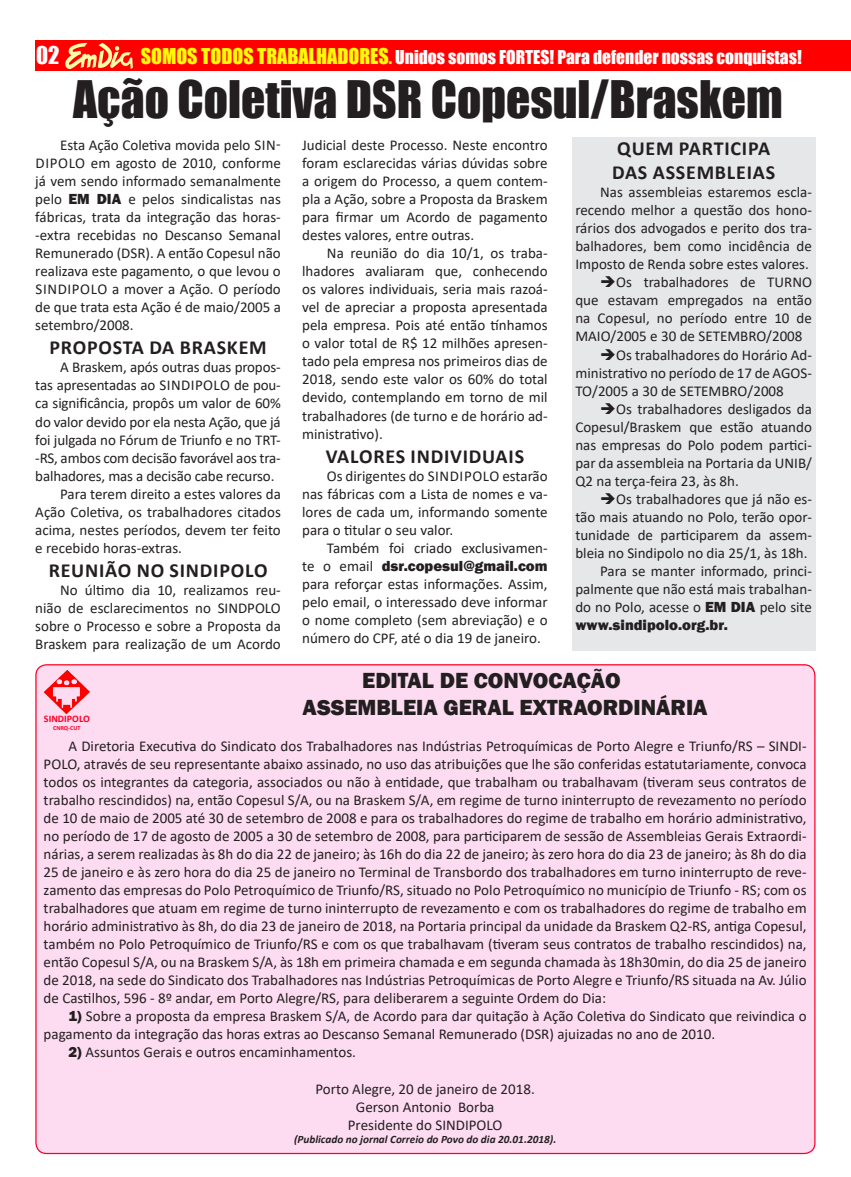
<style>
.page{position:relative;width:851px;height:1177px;background:#fff}
.page>*{position:absolute;margin:0;border:0;box-sizing:border-box;transform-origin:0 0}
.Titulos{font:47.5px "Impact";color:#231f20}
.Texto{font:800 22.5px "Franklin Gothic";color:#231f20}
.t1{font:22.5px "Impact";color:#fff}
.Entretítulos{font:700 20px "Calibri";letter-spacing:.04em;color:#231f20}
.t2{font:17.5px "Impact";color:#fff}
.Texto-2{font:15px/18px "Calibri";color:#231f20;text-align:justify}
.Texto-3{font:italic 700 11.25px "Calibri";color:#231f20}
.Texto-4{font:700 10px "Calibri";color:#ff0025}
.Texto-5{font:700 6.25px "Calibri";color:#ff0025}
.s1{font-size:20px;color:#fffa0a}
.s2{color:#fffa0a}
.s3{font-family:"Franklin Gothic";font-weight:800}
</style>
<div class="page">
<div style="left:35px;top:41px;width:815px;height:30px;background:#f00"></div>
<svg style="left:65px;top:43px;width:68px;height:26px"></svg>
<div style="left:36px;top:664px;width:778px;height:489px;background:#fddcf2;border-radius:11px"></div>
<img style="left:44px;top:670px;width:46px;height:44px">
<div style="left:571px;top:137px;width:244px;height:513px;background:#e6e7e9"></div>
<p class="t1" style="left:36px;top:38px;width:25px">02</p>
<p class="t2" style="left:141px;top:44px;width:662px"><span class="s1">SOMOS TODOS TRABALHADORES</span><span class="s2">.</span> Unidos somos FORTES! Para defender nossas conquistas!</p>
<p class="Titulos" style="left:73px;top:63px;width:711px">Ação Coletiva DSR Copesul/Braskem</p>
<p class="Entretítulos" style="left:617px;top:135px;width:154px">QUEM PARTICIPA</p>
<p class="Entretítulos" style="left:612px;top:159px;width:165px">DAS ASSEMBLEIAS</p>
<p class="Texto-2" style="left:575px;top:183px;width:238px;text-indent:25px">Nas assembleias estaremos escla&shy;recendo melhor a questão dos hono&shy;rários dos advogados e perito dos tra&shy;balhadores, bem como incidência de Imposto de Renda sobre estes valores.</p>
<p class="Texto-2" style="left:575px;top:273px;width:238px;text-indent:25px">➔Os trabalhadores de TURNO que estavam empregados na então na Copesul, no período entre 10 de MAIO/2005 e 30 de SETEMBRO/2008</p>
<p class="Texto-2" style="left:575px;top:345px;width:238px;text-indent:25px">➔Os trabalhadores do Horário Ad&shy;ministrativo no período de 17 de AGOS-TO/2005 a 30 de SETEMBRO/2008</p>
<p class="Texto-2" style="left:575px;top:399px;width:238px;text-indent:25px">➔Os trabalhadores desligados da Copesul/Braskem que estão atuando nas empresas do Polo podem partici&shy;par da assembleia na Portaria da UNIB/ Q2 na terça-feira 23, às 8h.</p>
<p class="Texto-2" style="left:575px;top:489px;width:238px;text-indent:25px">➔Os trabalhadores que já não es&shy;tão mais atuando no Polo, terão opor&shy;tunidade de participarem da assem&shy;bleia no Sindipolo no dia 25/1, às 18h.</p>
<p class="Texto-2" style="left:575px;top:561px;width:238px;text-indent:25px">Para se manter informado, princi&shy;palmente que não está mais trabalhan&shy;do no Polo, acesse o <span class="s3">EM DIA</span> pelo site <span class="s3">www.sindipolo.org.br.</span></p>
<p class="Texto-2" style="left:35px;top:136px;width:247px;text-indent:25px">Esta Ação Coletiva movida pelo SIN-DIPOLO em agosto de 2010, conforme já vem sendo informado semanalmente pelo <span class="s3">EM DIA</span> e pelos sindicalistas nas fábricas, trata da integração das horas--extra recebidas no Descanso Semanal Remunerado (DSR). A então Copesul não realizava este pagamento, o que levou o SINDIPOLO a mover a Ação. O período de que trata esta Ação é de maio/2005 a setembro/2008.</p>
<p class="Entretítulos" style="left:49px;top:334px;width:219px">PROPOSTA DA BRASKEM</p>
<p class="Texto-2" style="left:35px;top:358px;width:247px;text-indent:25px">A Braskem, após outras duas propos&shy;tas apresentadas ao SINDIPOLO de pou&shy;ca significância, propôs um valor de 60% do valor devido por ela nesta Ação, que já foi julgada no Fórum de Triunfo e no TRT--RS, ambos com decisão favorável aos tra&shy;balhadores, mas a decisão cabe recurso.</p>
<p class="Texto-2" style="left:35px;top:484px;width:247px;text-indent:25px">Para terem direito a estes valores da Ação Coletiva, os trabalhadores citados acima, nestes períodos, devem ter feito e recebido horas-extras.</p>
<p class="Entretítulos" style="left:49px;top:556px;width:220px">REUNIÃO NO SINDIPOLO</p>
<p class="Texto-2" style="left:35px;top:580px;width:247px;text-indent:25px">No último dia 10, realizamos reu&shy;nião de esclarecimentos no SINDPOLO sobre o Processo e sobre a Proposta da Braskem para realização de um Acordo</p>
<p class="Texto-2" style="left:302px;top:136px;width:247px">Judicial deste Processo. Neste encontro foram esclarecidas várias dúvidas sobre a origem do Processo, a quem contem&shy;pla a Ação, sobre a Proposta da Braskem para firmar um Acordo de pagamento destes valores, entre outras.</p>
<p class="Texto-2" style="left:302px;top:244px;width:247px;text-indent:25px">Na reunião do dia 10/1, os traba&shy;lhadores avaliaram que, conhecendo os valores individuais, seria mais razoá&shy;vel de apreciar a proposta apresentada pela empresa. Pois até então tínhamos o valor total de R$ 12 milhões apresen&shy;tado pela empresa nos primeiros dias de 2018, sendo este valor os 60% do total devido, contemplando em torno de mil trabalhadores (de turno e de horário ad&shy;ministrativo).</p>
<p class="Entretítulos" style="left:326px;top:442px;width:200px">VALORES INDIVIDUAIS</p>
<p class="Texto-2" style="left:302px;top:466px;width:247px;text-indent:25px">Os dirigentes do SINDIPOLO estarão nas fábricas com a Lista de nomes e va&shy;lores de cada um, informando somente para o titular o seu valor.</p>
<p class="Texto-2" style="left:302px;top:538px;width:247px;text-indent:25px">Também foi criado exclusivamen&shy;te o email <span class="s3">dsr.copesul@gmail.com </span>para reforçar estas informações. Assim, pelo email, o interessado deve informar o nome completo (sem abreviação) e o número do CPF, até o dia 19 de janeiro.</p>
<p class="Texto" style="left:362px;top:666px;width:260px">EDITAL DE CONVOCAÇÃO</p>
<p class="Texto" style="left:302px;top:693px;width:406px">ASSEMBLEIA GERAL EXTRAORDINÁRIA</p>
<p class="Texto-2" style="left:44px;top:737px;width:764px;text-indent:25px">A Diretoria Executiva do Sindicato dos Trabalhadores nas Indústrias Petroquímicas de Porto Alegre e Triunfo/RS – SINDI-POLO, através de seu representante abaixo assinado, no uso das atribuições que lhe são conferidas estatutariamente, convoca todos os integrantes da categoria, associados ou não à entidade, que trabalham ou trabalhavam (tiveram seus contratos de trabalho rescindidos) na, então Copesul S/A, ou na Braskem S/A, em regime de turno ininterrupto de revezamento no período de 10 de maio de 2005 até 30 de setembro de 2008 e para os trabalhadores do regime de trabalho em horário administrativo, no período de 17 de agosto de 2005 a 30 de setembro de 2008, para participarem de sessão de Assembleias Gerais Extraordi&shy;nárias, a serem realizadas às 8h do dia 22 de janeiro; às 16h do dia 22 de janeiro; às zero hora do dia 23 de janeiro; às 8h do dia 25 de janeiro e às zero hora do dia 25 de janeiro no Terminal de Transbordo dos trabalhadores em turno ininterrupto de reve&shy;zamento das empresas do Polo Petroquímico de Triunfo/RS, situado no Polo Petroquímico no município de Triunfo - RS; com os trabalhadores que atuam em regime de turno ininterrupto de revezamento e com os trabalhadores do regime de trabalho em horário administrativo às 8h, do dia 23 de janeiro de 2018, na Portaria principal da unidade da Braskem Q2-RS, antiga Copesul, também no Polo Petroquímico de Triunfo/RS e com os que trabalhavam (tiveram seus contratos de trabalho rescindidos) na, então Copesul S/A, ou na Braskem S/A, às 18h em primeira chamada e em segunda chamada às 18h30min, do dia 25 de janeiro de 2018, na sede do Sindicato dos Trabalhadores nas Indústrias Petroquímicas de Porto Alegre e Triunfo/RS situada na Av. Júlio de Castilhos, 596 - 8º andar, em Porto Alegre/RS, para deliberarem a seguinte Ordem do Dia:</p>
<p class="Texto-2" style="left:44px;top:1007px;width:764px;text-indent:25px"><span class="s3">1)</span> Sobre a proposta da empresa Braskem S/A, de Acordo para dar quitação à Ação Coletiva do Sindicato que reivindica o pagamento da integração das horas extras ao Descanso Semanal Remunerado (DSR) ajuizadas no ano de 2010.</p>
<p class="Texto-2" style="left:68px;top:1043px;width:289px"><span class="s3">2)</span> Assuntos Gerais e outros encaminhamentos.</p>
<p class="Texto-2" style="left:315px;top:1079px;width:221px">Porto Alegre, 20 de janeiro de 2018.</p>
<p class="Texto-2" style="left:356px;top:1097px;width:140px">Gerson Antonio Borba</p>
<p class="Texto-2" style="left:348px;top:1115px;width:156px">Presidente do SINDIPOLO</p>
<p class="Texto-3" style="left:294px;top:1131px;width:264px">(Publicado no jornal Correio do Povo do dia 20.01.2018).</p>
<p class="Texto-4" style="left:44px;top:711px;width:47px">SINDIPOLO</p>
<p class="Texto-5" style="left:53px;top:723px;width:29px">CNRQ-CUT</p>
</div>
